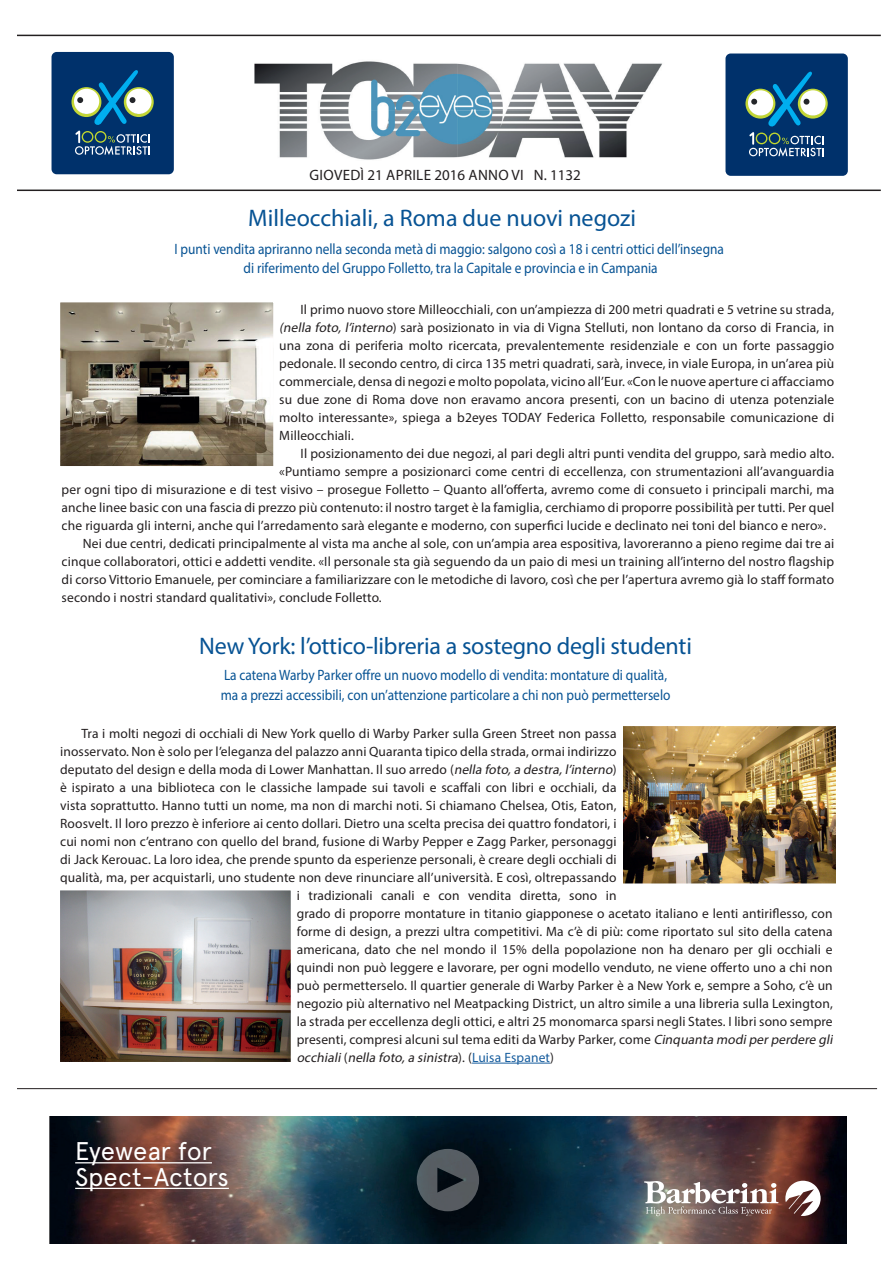
<style>
.page{position:relative;width:893px;height:1263px;background:#fff}
.page>*{position:absolute;margin:0;border:0;box-sizing:border-box;transform-origin:0 0}
.t1{font:25.65px/25.7px "Apercu Pro";letter-spacing:-.01em;color:#fff}
.t2{font:24px "Myriad Pro";letter-spacing:-.01em;color:#075394}
.t3{font:15px/19.5px "Myriad Pro";color:#075394;text-align:center;scale:.89 1}
.t4{font:15px "Myriad Pro";letter-spacing:.02em;color:#231f20}
.t5{font:13.5px/18px "Myriad Pro";letter-spacing:.01em;color:#231f20;text-align:justify}
.t6{font:italic 13.5px "Myriad Pro";color:#231f20}
.s1{font-style:italic}
.s2{font-style:normal}
.s3{font-style:normal;color:#175d9e}
</style>
<div class="page">
<img style="left:254px;top:61px;width:408px;height:99px">
<hr style="left:17px;top:1088px;width:860px;height:1px;background:#231f20">
<div style="left:725px;top:54px;width:123px;height:122px;background:#00316b;border-radius:5px"></div>
<svg style="left:745px;top:71px;width:83px;height:86px"></svg>
<div style="left:52px;top:52px;width:122px;height:122px;background:#00316b;border-radius:5px"></div>
<svg style="left:71px;top:70px;width:83px;height:85px"></svg>
<hr style="left:17px;top:190px;width:864px;height:1px;background:#231f20">
<hr style="left:17px;top:35px;width:864px;height:1px;background:#231f20">
<img style="left:50px;top:1117px;width:796px;height:126px">
<svg style="left:417px;top:1149px;width:62px;height:62px;background:#3d454b"></svg>
<hr style="left:75px;top:1162px;width:137px;height:1px;background:#fff">
<hr style="left:75px;top:1188px;width:154px;height:1px;background:#fff">
<svg style="left:785px;top:1181px;width:36px;height:35px"></svg>
<svg style="left:644px;top:1181px;width:134px;height:35px"></svg>
<hr style="left:472px;top:1063px;width:78px;height:1px;background:#175d9e">
<img style="left:61px;top:303px;width:211px;height:162px">
<div style="left:54px;top:296px;width:225px;height:176px;border:6px solid #fff"></div>
<img style="left:624px;top:727px;width:211px;height:155px">
<div style="left:617px;top:720px;width:225px;height:169px;border:6px solid #fff"></div>
<img style="left:61px;top:891px;width:229px;height:170px">
<div style="left:54px;top:884px;width:243px;height:184px;border:6px solid #fff"></div>
<p class="t4" style="left:309px;top:166px;width:273px">GIOVEDÌ 21 APRILE 2016 ANNO VI N. 1132</p>
<h2 class="t2" style="left:248px;top:203px;width:389px">Milleocchiali, a Roma due nuovi negozi</h2>
<p class="t3" style="left:175px;top:239px;width:619px">I punti vendita apriranno nella seconda metà di maggio: salgono così a 18 i centri ottici dell’insegna di riferimento del Gruppo Folletto, tra la Capitale e provincia e in Campania</p>
<p class="t5" style="left:279px;top:300px;width:556px;text-indent:21px">Il primo nuovo store Milleocchiali, con un’ampiezza di 200 metri quadrati e 5 vetrine su strada, <span class="s1">(nella foto, l’interno</span>) sarà posizionato in via di Vigna Stelluti, non lontano da corso di Francia, in una zona di periferia molto ricercata, prevalentemente residenziale e con un forte passaggio pedonale. Il secondo centro, di circa 135 metri quadrati, sarà, invece, in viale Europa, in un’area più commerciale, densa di negozi e molto popolata, vicino all’Eur. «Con le nuove aperture ci affacciamo su due zone di Roma dove non eravamo ancora presenti, con un bacino di utenza potenziale molto interessante», spiega a b2eyes TODAY Federica Folletto, responsabile comunicazione di Milleocchiali.</p>
<p class="t5" style="left:300px;top:444px;width:535px">Il posizionamento dei due negozi, al pari degli altri punti vendita del gruppo, sarà medio alto.</p>
<p class="t5" style="left:279px;top:462px;width:556px">«Puntiamo sempre a posizionarci come centri di eccellenza, con strumentazioni all’avanguardia</p>
<p class="t5" style="left:62px;top:480px;width:774px">per ogni tipo di misurazione e di test visivo – prosegue Folletto – Quanto all’offerta, avremo come di consueto i principali marchi, ma</p>
<p class="t5" style="left:62px;top:498px;width:774px">anche linee basic con una fascia di prezzo più contenuto: il nostro target è la famiglia, cerchiamo di proporre possibilità per tutti. Per quel</p>
<p class="t5" style="left:62px;top:516px;width:766px">che riguarda gli interni, anche qui l’arredamento sarà elegante e moderno, con superfici lucide e declinato nei toni del bianco e nero».</p>
<p class="t5" style="left:83px;top:534px;width:753px">Nei due centri, dedicati principalmente al vista ma anche al sole, con un’ampia area espositiva, lavoreranno a pieno regime dai tre ai</p>
<p class="t5" style="left:62px;top:552px;width:774px">cinque collaboratori, ottici e addetti vendite. «Il personale sta già seguendo da un paio di mesi un training all’interno del nostro flagship</p>
<p class="t5" style="left:62px;top:570px;width:774px">di corso Vittorio Emanuele, per cominciare a familiarizzare con le metodiche di lavoro, così che per l’apertura avremo già lo staff formato</p>
<p class="t5" style="left:62px;top:588px;width:322px">secondo i nostri standard qualitativi», conclude Folletto.</p>
<h2 class="t2" style="left:199px;top:632px;width:494px">New York: l’ottico-libreria a sostegno degli studenti</h2>
<p class="t3" style="left:221px;top:665px;width:507px;text-align:left">La catena Warby Parker offre un nuovo modello di vendita: montature di qualità, ma a prezzi accessibili, con un’attenzione particolare a chi non può permetterselo</p>
<p class="t5" style="left:81px;top:724px;width:537px">Tra i molti negozi di occhiali di New York quello di Warby Parker sulla Green Street non passa</p>
<p class="t5" style="left:60px;top:742px;width:558px">inosservato. Non è solo per l’eleganza del palazzo anni Quaranta tipico della strada, ormai indirizzo</p>
<p class="t5" style="left:60px;top:760px;width:558px">deputato del design e della moda di Lower Manhattan. Il suo arredo (<span class="s1">nella foto,a destra,l’interno</span>)</p>
<p class="t5" style="left:60px;top:778px;width:558px">è ispirato a una biblioteca con le classiche lampade sui tavoli e scaffali con libri e occhiali, da</p>
<p class="t5" style="left:60px;top:796px;width:558px">vista soprattutto. Hanno tutti un nome, ma non di marchi noti. Si chiamano Chelsea, Otis, Eaton,</p>
<p class="t5" style="left:60px;top:814px;width:558px">Roosvelt. Il loro prezzo è inferiore ai cento dollari. Dietro una scelta precisa dei quattro fondatori, i</p>
<p class="t5" style="left:60px;top:832px;width:558px">cui nomi non c’entrano con quello del brand, fusione di Warby Pepper e Zagg Parker, personaggi</p>
<p class="t5" style="left:60px;top:850px;width:558px">di Jack Kerouac. La loro idea, che prende spunto da esperienze personali, è creare degli occhiali di</p>
<p class="t5" style="left:60px;top:868px;width:558px">qualità, ma, per acquistarli, uno studente non deve rinunciare all’università. E così, oltrepassando</p>
<p class="t5" style="left:297px;top:886px;width:321px">i tradizionali canali e con vendita diretta, sono in</p>
<p class="t5" style="left:297px;top:904px;width:537px">grado di proporre montature in titanio giapponese o acetato italiano e lenti antiriflesso, con</p>
<p class="t5" style="left:297px;top:922px;width:537px">forme di design, a prezzi ultra competitivi. Ma c’è di più: come riportato sul sito della catena</p>
<p class="t5" style="left:297px;top:940px;width:537px">americana, dato che nel mondo il 15% della popolazione non ha denaro per gli occhiali e</p>
<p class="t5" style="left:297px;top:958px;width:537px">quindi non può leggere e lavorare, per ogni modello venduto, ne viene offerto uno a chi non</p>
<p class="t5" style="left:297px;top:976px;width:537px">può permetterselo. Il quartier generale di Warby Parker è a New York e, sempre a Soho, c’è un</p>
<p class="t5" style="left:297px;top:994px;width:537px">negozio più alternativo nel Meatpacking District, un altro simile a una libreria sulla Lexington,</p>
<p class="t5" style="left:297px;top:1012px;width:537px">la strada per eccellenza degli ottici, e altri 25 monomarca sparsi negli States. I libri sono sempre</p>
<p class="t5" style="left:297px;top:1030px;width:540px">presenti, compresi alcuni sul tema editi da Warby Parker, come <span class="s1">Cinquanta modiperperdere gli</span></p>
<p class="t6" style="left:297px;top:1049px;width:259px">occhiali<span class="s2">(</span> nella foto,a sinistra<span class="s2">) . (</span> <span class="s3">L u i s a E s p a n e t</span><span class="s2">)</span></p>
<h1 class="t1" style="left:75px;top:1136px;width:155px">Eyewear for<br>Spect-Actors</h1>
</div>
